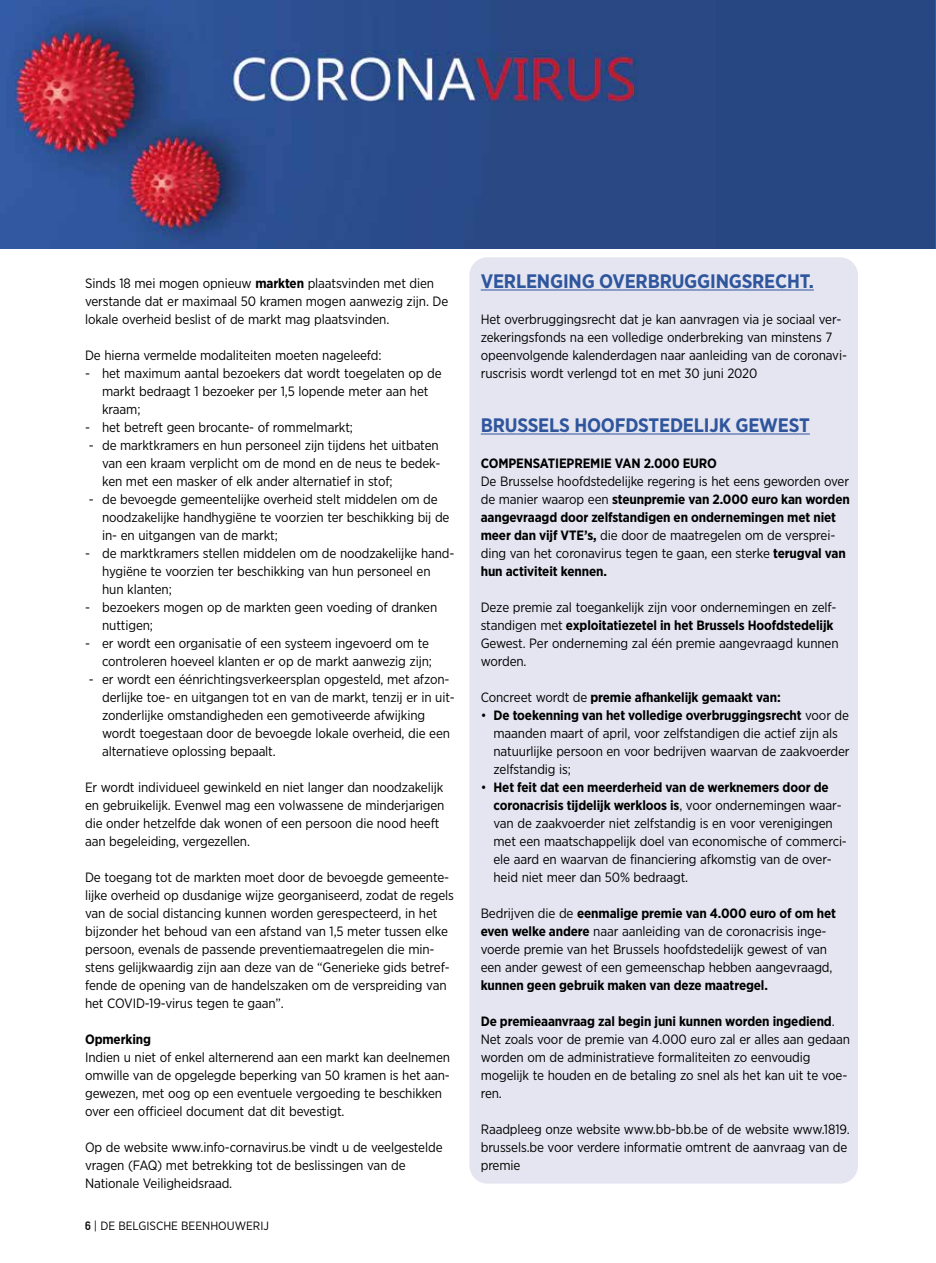
<style>
.page{position:relative;width:936px;height:1263px;background:#fff}
.page>*{position:absolute;margin:0;border:0;box-sizing:border-box;transform-origin:0 0}
.t1{font:700 19.5px "Gotham Narrow";letter-spacing:-.01em;color:#2f569d}
.t2{font:13.5px/18px "Gotham Narrow";letter-spacing:-.01em;color:#000}
.t3{font:700 13.5px "Gotham Narrow";letter-spacing:-.01em;color:#000}
.t4{font:12px "Gotham Narrow";color:#000}
.s1{font-weight:700}
.s2{font-family:"DIN Alternate";font-weight:700}
.s3{font-weight:400}
</style>
<div class="page">
<div style="left:469px;top:257px;width:388px;height:926px;background:#e4e5f1;border-radius:18px"></div>
<hr style="left:480px;top:289px;width:333px;height:1px;background:#2f569d">
<hr style="left:480px;top:433px;width:329px;height:1px;background:#2f569d">
<div style="left:0;top:0;width:935px;height:249px;background:#274782"></div>
<img style="left:0;top:0;width:638px;height:249px">
<img style="left:935px;top:0;width:1px;height:249px">
<p class="t2" style="left:85px;top:274px;width:365px">Sinds 18 mei mogen opnieuw <span class="s1">markten</span> plaatsvinden met dien verstande dat er maximaal 50 kramen mogen aanwezig zijn. De lokale overheid beslist of de markt mag plaatsvinden.</p>
<p class="t2" style="left:85px;top:346px;width:298px">De hierna vermelde modaliteiten moeten nageleefd:</p>
<p class="t2" style="left:102px;top:364px;width:341px;text-indent:-17px">- het maximum aantal bezoekers dat wordt toegelaten op de markt bedraagt 1 bezoeker per 1,5 lopende meter aan het kraam;</p>
<p class="t2" style="left:85px;top:418px;width:269px">- het betreft geen brocante- of rommelmarkt;</p>
<p class="t2" style="left:102px;top:436px;width:340px;text-indent:-13px">- de marktkramers en hun personeel zijn tijdens het uitbaten van een kraam verplicht om de mond en de neus te bedek&shy;ken met een masker of elk ander alternatief in stof;</p>
<p class="t2" style="left:102px;top:490px;width:349px;text-indent:-13px">- de bevoegde gemeentelijke overheid stelt middelen om de noodzakelijke handhygiëne te voorzien ter beschikking bij de in- en uitgangen van de markt;</p>
<p class="t2" style="left:102px;top:544px;width:354px;text-indent:-17px">- de marktkramers stellen middelen om de noodzakelijke hand&shy;hygiëne te voorzien ter beschikking van hun personeel en hun klanten;</p>
<p class="t2" style="left:102px;top:598px;width:336px;text-indent:-17px">- bezoekers mogen op de markten geen voeding of dranken nuttigen;</p>
<p class="t2" style="left:85px;top:634px;width:348px;text-align:right">- er wordt een organisatie of een systeem ingevoerd om te controleren hoeveel klanten er op de markt aanwezig zijn;</p>
<p class="t2" style="left:102px;top:670px;width:354px;text-indent:-13px">- er wordt een éénrichtingsverkeersplan opgesteld, met afzon&shy;derlijke toe- en uitgangen tot en van de markt, tenzij er in uit&shy;zonderlijke omstandigheden een gemotiveerde afwijking wordt toegestaan door de bevoegde lokale overheid, die een alternatieve oplossing bepaalt.</p>
<p class="t2" style="left:85px;top:778px;width:361px">Er wordt individueel gewinkeld en niet langer dan noodzakelijk en gebruikelijk. Evenwel mag een volwassene de minderjarigen die onder hetzelfde dak wonen of een persoon die nood heeft aan begeleiding, vergezellen.</p>
<p class="t2" style="left:85px;top:868px;width:370px">De toegang tot de markten moet door de bevoegde gemeente&shy;lijke overheid op dusdanige wijze georganiseerd, zodat de regels van de social distancing kunnen worden gerespecteerd, in het bijzonder het behoud van een afstand van 1,5 meter tussen elke persoon, evenals de passende preventiemaatregelen die min&shy;stens gelijkwaardig zijn aan deze van de “Generieke gids betref&shy;fende de opening van de handelszaken om de verspreiding van het COVID-19-virus tegen te gaan”.</p>
<p class="t3" style="left:85px;top:1030px;width:67px">Opmerking</p>
<p class="t2" style="left:85px;top:1048px;width:366px">Indien u niet of enkel alternerend aan een markt kan deelnemen omwille van de opgelegde beperking van 50 kramen is het aan&shy;gewezen, met oog op een eventuele vergoeding te beschikken over een officieel document dat dit bevestigt.</p>
<p class="t2" style="left:85px;top:1138px;width:359px">Op de website www.info-cornavirus.be vindt u de veelgestelde vragen (FAQ) met betrekking tot de beslissingen van de<br>Nationale Veiligheidsraad.</p>
<p class="t4" style="left:85px;top:1218px;width:185px"><span class="s2">6</span> | DE BELGISCHE BEENHOUWERIJ</p>
<h1 class="t1" style="left:480px;top:269px;width:334px">VERLENGING OVERBRUGGINGSRECHT.</h1>
<p class="t2" style="left:480px;top:310px;width:368px">Het overbruggingsrecht dat je kan aanvragen via je sociaal ver&shy;zekeringsfonds na een volledige onderbreking van minstens 7 opeenvolgende kalenderdagen naar aanleiding van de coronavi&shy;ruscrisis wordt verlengd tot en met 30 juni 2020</p>
<h1 class="t1" style="left:480px;top:413px;width:330px">BRUSSELS HOOFDSTEDELIJK GEWEST</h1>
<p class="t3" style="left:480px;top:455px;width:238px">COMPENSATIEPREMIE VAN 2.000 EURO</p>
<p class="t2" style="left:480px;top:472px;width:370px">De Brusselse hoofdstedelijke regering is het eens geworden over de manier waarop een <span class="s1">steunpremie van 2.000 euro kan worden aangevraagd door zelfstandigen en ondernemingen met niet meer dan vijf VTE’s,</span> die door de maatregelen om de versprei&shy;ding van het coronavirus tegen te gaan, een sterke <span class="s1">terugval van hun activiteit kennen.</span></p>
<p class="t2" style="left:480px;top:598px;width:359px">Deze premie zal toegankelijk zijn voor ondernemingen en zelf&shy;standigen met <span class="s1">exploitatiezetel in het Brussels Hoofdstedelijk </span>Gewest. Per onderneming zal één premie aangevraagd kunnen worden.</p>
<p class="t3" style="left:480px;top:689px;width:301px"><span class="s3">Concreet wordt de</span> premie afhankelijk gemaakt van:</p>
<p class="t2" style="left:493px;top:706px;width:357px;text-indent:-13px">• <span class="s1">De toekenning van het volledige overbruggingsrecht</span> voor de maanden maart of april, voor zelfstandigen die actief zijn als natuurlijke persoon en voor bedrijven waarvan de zaakvoerder zelfstandig is;</p>
<p class="t2" style="left:493px;top:778px;width:355px;text-indent:-13px">• <span class="s1">Het feit dat een meerderheid van de werknemers door de coronacrisis tijdelijk werkloos is</span>, voor ondernemingen waar&shy;van de zaakvoerder niet zelfstandig is en voor verenigingen met een maatschappelijk doel van economische of commerci&shy;ële aard en waarvan de financiering afkomstig van de over&shy;heid niet meer dan 50% bedraagt.</p>
<p class="t2" style="left:480px;top:904px;width:356px">Bedrijven die de <span class="s1">eenmalige premie van 4.000 euro of om het even welke andere</span> naar aanleiding van de coronacrisis inge&shy;voerde premie van het Brussels hoofdstedelijk gewest of van een ander gewest of een gemeenschap hebben aangevraagd,</p>
<p class="t3" style="left:480px;top:976px;width:289px">kunnen geen gebruik maken van deze maatregel.</p>
<p class="t2" style="left:480px;top:1012px;width:370px"><span class="s1">De premieaanvraag zal begin juni kunnen worden ingediend</span>.<br>Net zoals voor de premie van 4.000 euro zal er alles aan gedaan worden om de administratieve formaliteiten zo eenvoudig mogelijk te houden en de betaling zo snel als het kan uit te voe&shy;ren.</p>
<p class="t2" style="left:480px;top:1120px;width:370px">Raadpleeg onze website www.bb-bb.be of de website www.1819. brussels.be voor verdere informatie omtrent de aanvraag van de premie</p>
</div>
